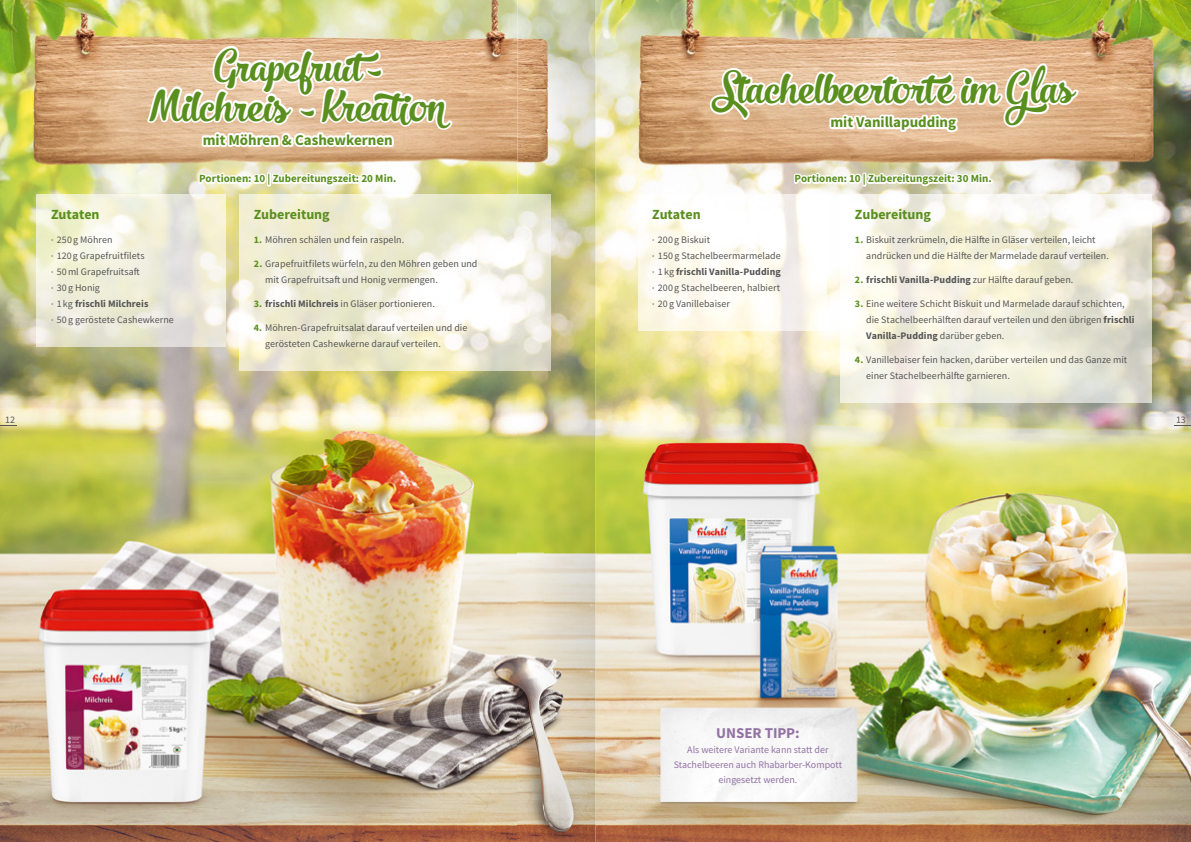
<style>
.page{position:relative;width:1191px;height:842px;background:#fff}
.page>*{position:absolute;margin:0;border:0;box-sizing:border-box;transform-origin:0 0}
.t1{font:40px/40px "No.Seven";letter-spacing:-.005em;color:#5a8f1f;text-align:center}
.t2{font:700 15px "Source Sans Pro";color:#5a8f1f}
.t3{font:700 15px "Source Sans Pro";color:#9272a4}
.t4{font:700 14px "Source Sans Pro";letter-spacing:-.005em;color:#5a8f1f}
.t5{font:700 11px "Source Sans Pro";letter-spacing:.005em;color:#5a8f1f}
.t6{font:10px/16px "Source Sans Pro";letter-spacing:.005em;color:#565656}
.t7{font:10px/15px "Source Sans Pro";color:#9272a4;text-align:center}
.t8{font:700 10px "Source Sans Pro";letter-spacing:.005em;color:#565656}
.s1{font-family:"Frutiger LT Std";font-stretch:condensed}
.s2{font-weight:700}
.s3{font-weight:700;color:#5a8f1f}
.s4{color:#5a8f1f}
.s5{font-weight:400}
</style>
<div class="page">
<img style="left:0;top:0;width:1191px;height:842px">
<svg style="left:1174px;top:426px;width:17px;height:1px"></svg>
<svg style="left:0;top:426px;width:17px;height:1px"></svg>
<img style="left:638px;top:195px;width:188px;height:136px">
<img style="left:840px;top:195px;width:311px;height:208px">
<img style="left:37px;top:195px;width:188px;height:152px">
<img style="left:240px;top:195px;width:303px;height:176px">
<svg style="left:141px;top:42px;width:315px;height:189px"></svg>
<svg style="left:706px;top:60px;width:370px;height:74px"></svg>
<svg style="left:792px;top:143px;width:200px;height:88px"></svg>
<img style="left:517px;top:0;width:78px;height:211px">
<img style="left:543px;top:210px;width:52px;height:632px">
<img style="left:517px;top:371px;width:27px;height:471px">
<p class="t1" style="left:149px;top:47px;width:299px">Grapefruit-<br>Milchreis - Kreation</p>
<p class="t2" style="left:203px;top:130px;width:191px">mit Möhren &amp; Cashewkernen</p>
<p class="t4" style="left:51px;top:204px;width:50px">Zutaten</p>
<p class="t6" style="left:51px;top:231px;width:124px"><span class="s1">∙</span> 250 g Möhren<br><span class="s1">∙</span> 120 g Grapefruitfilets<br><span class="s1">∙</span> 50 ml Grapefruitsa-<br><span class="s1">∙</span> 30 g Honig<br><span class="s1">∙</span> 1 kg <span class="s2">frischli Milchreis<br></span><span class="s1">∙</span> 50 g geröstete Cashewkerne</p>
<p class="t5" style="left:199px;top:171px;width:199px">Portionen: 10 | Zubereitungszeit: 20 Min.</p>
<p class="t4" style="left:254px;top:204px;width:77px">Zubereitung</p>
<p class="t6" style="left:254px;top:231px;width:152px"><span class="s3">1.</span> Möhren schälen und fein raspeln.</p>
<p class="t6" style="left:265px;top:255px;width:214px;text-indent:-11px"><span class="s3">2.</span> Grapefruitfilets würfeln, zu den Möhren geben und mit Grapefruitsa- und Honig vermengen.</p>
<p class="t6" style="left:254px;top:295px;width:183px"><span class="s3">3.</span> <span class="s2">frischli Milchreis</span> in Gläser portionieren.</p>
<p class="t6" style="left:265px;top:319px;width:204px;text-indent:-11px"><span class="s3">4.</span> Möhren-Grapefruitsalat darauf verteilen und die gerösteten Cashewkerne darauf verteilen.</p>
<p class="t1" style="left:713px;top:69px;width:361px">Stachelbeertorte im Glas</p>
<p class="t2" style="left:830px;top:112px;width:127px">mit Vanillapudding</p>
<p class="t4" style="left:652px;top:204px;width:50px">Zutaten</p>
<p class="t6" style="left:652px;top:231px;width:130px"><span class="s1">∙</span> 200 g Biskuit<br><span class="s1">∙</span> 150 g Stachelbeermarmelade <span class="s1">∙</span> 1 kg <span class="s2">frischli Vanilla-Pudding </span><span class="s1">∙</span> 200 g Stachelbeeren, halbiert <span class="s1">∙</span> 20 g Vanillebaiser</p>
<p class="t5" style="left:794px;top:171px;width:199px">Portionen: 10 | Zubereitungszeit: 30 Min.</p>
<p class="t4" style="left:855px;top:204px;width:77px">Zubereitung</p>
<p class="t6" style="left:866px;top:231px;width:244px;text-indent:-11px"><span class="s3">1.</span> Biskuit zerkrümeln, die Häl-e in Gläser verteilen, leicht andrücken und die Häl-e der Marmelade darauf verteilen.</p>
<p class="t8" style="left:855px;top:272px;width:220px"><span class="s4">2.</span> frischli Vanilla-Pudding <span class="s5">zur Häl-e darauf geben.</span></p>
<p class="t6" style="left:866px;top:295px;width:270px;text-indent:-11px"><span class="s3">3.</span> Eine weitere Schicht Biskuit und Marmelade darauf schichten, die Stachelbeerhäl-en darauf verteilen und den übrigen <span class="s2">frischli<br>Vanilla-Pudding</span> darüber geben.</p>
<p class="t6" style="left:866px;top:351px;width:262px;text-indent:-11px"><span class="s3">4.</span> Vanillebaiser fein hacken, darüber verteilen und das Ganze mit einer Stachelbeerhäl-e garnieren.</p>
<p class="t6" style="left:5px;top:412px;width:11px">12</p>
<p class="t6" style="left:1176px;top:412px;width:11px">13</p>
<p class="t3" style="left:716px;top:723px;width:85px">UNSER TIPP:</p>
<p class="t7" style="left:674px;top:742px;width:170px">Als weitere Variante kann statt der<br>Stachelbeeren auch Rhabarber-Kompott eingesetzt werden.</p>
</div>
